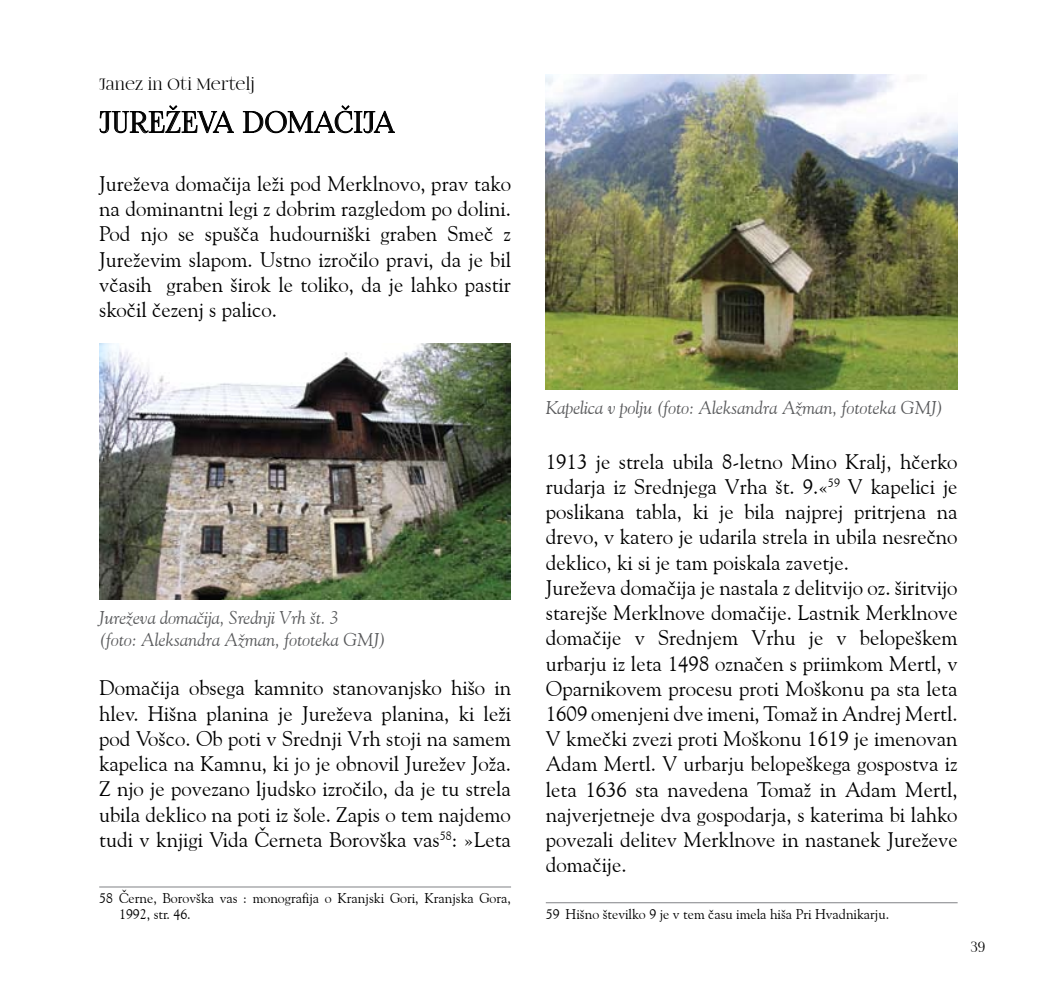
<style>
.page{position:relative;width:1042px;height:993px;background:#fff}
.page>*{position:absolute;margin:0;border:0;box-sizing:border-box;transform-origin:0 0}
.t1{font:35px "Fogtwo No 5";letter-spacing:.02em;color:#000}
.t2{font:21px/25.2px "Goudy Old Style BT";color:#000;text-align:justify}
.t3{font:19.25px "Fogtwo No 5";letter-spacing:.01em;color:#000}
.t4{font:italic 18.38px/22.1px "Goudy Old Style BT";color:#58595b}
.t5{font:17.5px "Fogtwo No 5";color:#000}
.t6{font:14px/15.8px "Goudy Old Style BT";color:#000}
</style>
<div class="page">
<svg style="left:99px;top:105px;width:135px;height:29px"></svg>
<svg style="left:242px;top:105px;width:153px;height:29px"></svg>
<hr style="left:99px;top:886px;width:412px;height:1px;background:#808285">
<hr style="left:546px;top:902px;width:411px;height:1px;background:#808285">
<img style="left:99px;top:344px;width:411px;height:255px">
<img style="left:546px;top:74px;width:411px;height:315px">
<p class="t3" style="left:99px;top:75px;width:157px">Janez in Oti Mertelj</p>
<h1 class="t1" style="left:99px;top:105px;width:297px">JUREŽEVA DOMAČIJA</h1>
<p class="t2" style="left:99px;top:171px;width:413px">Jureževa domačija leži pod Merklnovo, prav tako na dominantni legi z dobrim razgledom po dolini.<br>Pod njo se spušča hudourniški graben Smeč z Jureževim slapom. Ustno izročilo pravi, da je bil včasih graben širok le toliko, da je lahko pastir skočil čezenj s palico.</p>
<p class="t4" style="left:99px;top:606px;width:288px">Jureževa domačija, Srednji Vrh št. 3<br>(foto: Aleksandra Ažman, fototeka GMJ)</p>
<p class="t2" style="left:99px;top:675px;width:413px">Domačija obsega kamnito stanovanjsko hišo in hlev. Hišna planina je Jureževa planina, ki leži pod Vošco. Ob poti v Srednji Vrh stoji na samem kapelica na Kamnu, ki jo je obnovil Jurežev Joža.<br>Z njo je povezano ljudsko izročilo, da je tu strela ubila deklico na poti iz šole. Zapis o tem najdemo tudi v knjigi Vida Černeta Borovška vas<sup>58</sup>: »Leta</p>
<p class="t6" style="left:119px;top:889px;width:393px;text-indent:-20px">58 Černe, Borovška vas : monografija o Kranjski Gori, Kranjska Gora,<br>1992, str. 46.</p>
<p class="t4" style="left:546px;top:396px;width:399px">Kapelica v polju (foto: Aleksandra Ažman, fototeka GMJ)</p>
<p class="t2" style="left:546px;top:448px;width:413px;text-align:left">1913 je strela ubila 8-letno Mino Kralj, hčerko rudarja iz Srednjega Vrha št. 9.«<sup>59</sup> V kapelici je poslikana tabla, ki je bila najprej pritrjena na drevo, v katero je udarila strela in ubila nesrečno deklico, ki si je tam poiskala zavetje.<br>Jureževa domačija je nastala z delitvijo oz. širitvijo starejše Merklnove domačije. Lastnik Merklnove domačije v Srednjem Vrhu je v belopeškem urbarju iz leta 1498 označen s priimkom Mertl, v Oparnikovem procesu proti Moškonu pa sta leta 1609 omenjeni dve imeni, Tomaž in Andrej Mertl.<br>V kmečki zvezi proti Moškonu 1619 je imenovan Adam Mertl. V urbarju belopeškega gospostva iz leta 1636 sta navedena Tomaž in Adam Mertl, najverjetneje dva gospodarja, s katerima bi lahko povezali delitev Merklnove in nastanek Jureževe domačije.</p>
<p class="t6" style="left:546px;top:905px;width:345px">59 Hišno številko 9 je v tem času imela hiša Pri Hvadnikarju.</p>
<p class="t5" style="left:971px;top:938px;width:16px">39</p>
</div>
